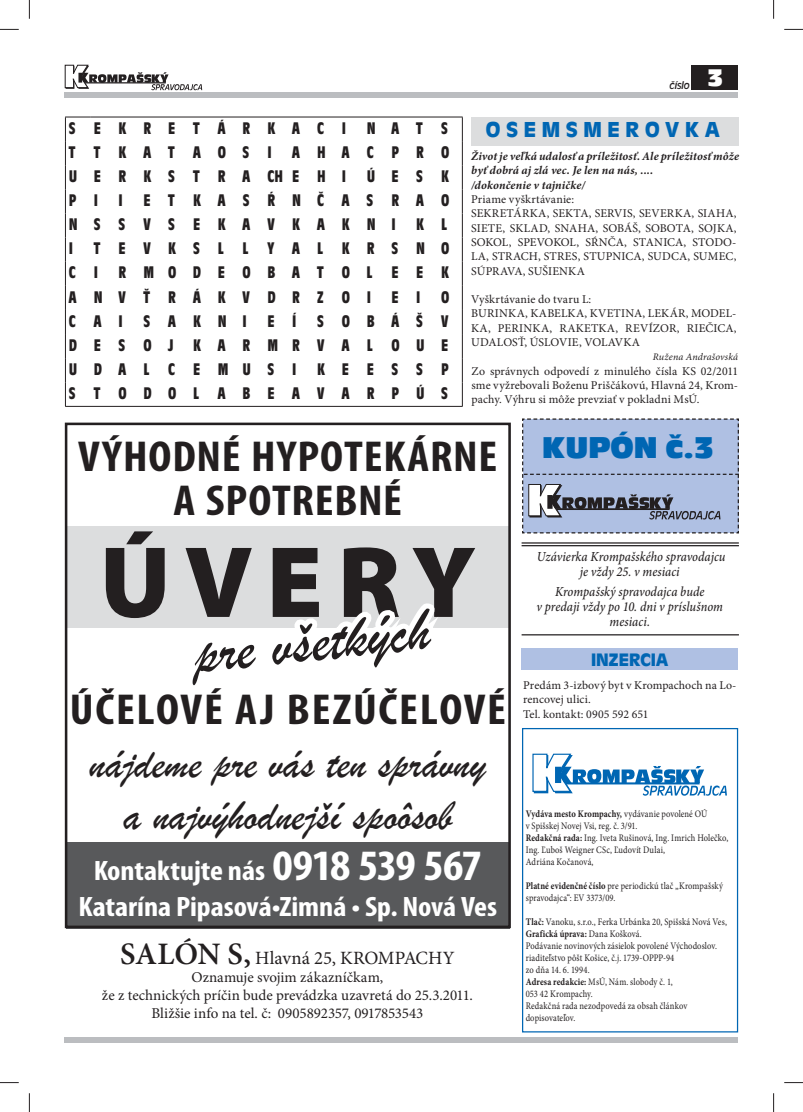
<style>
.page{position:relative;width:803px;height:1112px;background:#fff}
.page>*{position:absolute;margin:0;border:0;box-sizing:border-box;transform-origin:0 0}
.t1{font:900 102.25px "Myriad Pro";letter-spacing:.13em;color:#231f20}
.t2{font:61.38px "Brush Script";color:#231f20}
.t3{font:700 condensed 43.5px/43.5px "Myriad Pro";letter-spacing:.025em;color:#231f20;text-align:center;scale:1.1 1}
.t4{font:43.5px/52.1px "Brush Script";color:#231f20;text-align:center}
.t5{font:31.25px "Antique Oli TEE Comp";color:#0066b3}
.t6{font:700 condensed 28.12px/35.8px "Myriad Pro";color:#fff;text-align:center;scale:1.1 1}
.t7{font:25px "Antique Oli TEE Comp";color:#fff}
.t8{font:700 22.5px "Antique Oli TEE";color:#0066b3}
.t9{font:18.75px "Minion Pro";letter-spacing:-.005em;color:#231f20}
.t10{font:700 18.75px "Antique Oli TEE";color:#0066b3}
.t11{font:700 condensed 17.5px/24.1px "Antique Oli TEE";letter-spacing:.985em;color:#231f20}
.t12{font:15px/18px "Minion Pro";letter-spacing:-.005em;color:#231f20;text-align:center}
.t13{font:italic 500 13.75px/15px "Minion Pro";color:#231f20;text-align:center;scale:.9 1}
.t14{font:11.88px/14.2px "Minion Pro";letter-spacing:.01em;color:#231f20}
.t15{font:italic 700 11.88px/14.2px "Minion Pro";letter-spacing:.01em;color:#231f20}
.t16{font:italic 11.25px "Antique Oli TEE";color:#231f20}
.t17{font:10px/12px "Minion Pro";letter-spacing:.01em;color:#231f20;scale:.85 1}
.t18{font:italic 10px "Minion Pro";letter-spacing:.015em;color:#231f20}
.s1{font-size:43.5px}
.s2{font-weight:600;font-size:31.25px}
.s3{font-weight:700}
</style>
<div class="page">
<svg style="left:522px;top:418px;width:217px;height:116px;background:#a6b4d3"></svg>
<hr style="left:557px;top:508px;width:112px;height:2px;background:#231f20">
<div style="left:471px;top:117px;width:267px;height:29px;background:#dcddde"></div>
<div style="left:522px;top:648px;width:216px;height:21px;background:#afc0e3"></div>
<div style="left:65px;top:1036px;width:673px;height:6px;background:#bbbdc0"></div>
<div style="left:522px;top:727px;width:216px;height:305px;border:1px solid #0066b3"></div>
<div style="left:65px;top:92px;width:673px;height:6px;background:#bbbdc0"></div>
<div style="left:692px;top:65px;width:46px;height:24px;background:#231f20"></div>
<svg style="left:64px;top:64px;width:138px;height:26px"></svg>
<hr style="left:85px;top:82px;width:81px;height:1px;background:#231f20">
<svg style="left:532px;top:753px;width:195px;height:42px"></svg>
<hr style="left:566px;top:782px;width:134px;height:2px;background:#0066b3">
<hr style="left:522px;top:542px;width:217px;height:1px;background:#231f20">
<hr style="left:522px;top:545px;width:217px;height:1px;background:#231f20">
<hr style="left:522px;top:634px;width:217px;height:1px;background:#231f20">
<div style="left:66px;top:841px;width:443px;height:87px;background:#58595b"></div>
<div style="left:66px;top:525px;width:443px;height:102px;background:#dcddde"></div>
<div style="left:65px;top:422px;width:446px;height:505px;border:3px solid #231f20"></div>
<hr style="left:90px;top:117px;width:373px;height:1px;background:#231f20">
<svg style="left:65px;top:117px;width:25px;height:289px"></svg>
<svg style="left:462px;top:117px;width:1px;height:289px"></svg>
<hr style="left:65px;top:406px;width:398px;height:1px;background:#231f20">
<svg style="left:0;top:29px;width:19px;height:1px"></svg>
<svg style="left:784px;top:29px;width:19px;height:1px"></svg>
<svg style="left:0;top:1082px;width:19px;height:1px"></svg>
<svg style="left:784px;top:1082px;width:19px;height:1px"></svg>
<svg style="left:29px;top:0;width:1px;height:19px"></svg>
<svg style="left:29px;top:1093px;width:1px;height:18px"></svg>
<svg style="left:773px;top:0;width:1px;height:19px"></svg>
<svg style="left:773px;top:1093px;width:1px;height:18px"></svg>
<h3 class="t11" style="left:69px;top:116px;width:382px">SEKRETÁRKACI NATS<br>TTKATAOSI AHACPRO<br>UERKSTRACHEHI ÚESK<br>PI I ETKASŔNČASRAO<br>NSSVSEKAVKAKNI KL<br>I TEVKSLLYALKRSNO<br>CI RMODEOBATOLEEK<br>ANVŤRÁKVDRZOI EI O<br>CAI SAKNI EÍ SOBÁŠV<br>DESOJ KARMRVALOUE<br>UDALCEMUSI KEESSP<br>STODOLABEAVARPÚS</h3>
<p class="t16" style="left:669px;top:80px;width:22px">číslo</p>
<h3 class="t7" style="left:707px;top:69px;width:18px">3</h3>
<h3 class="t8" style="left:486px;top:121px;width:236px">O S E M S M E R O V K A</h3>
<p class="t15" style="left:471px;top:150px;width:269px">Život je veľká udalosť a príležitosť. Ale príležitosť môže byť dobrá aj zlá vec. Je len na nás, ....<br>/dokončenie v tajničke/</p>
<p class="t14" style="left:471px;top:193px;width:267px">Priame vyškrtávanie:<br>SEKRETÁRKA, SEKTA, SERVIS, SEVERKA, SIAHA, SIETE, SKLAD, SNAHA, SOBÁŠ, SOBOTA, SOJKA, SOKOL, SPEVOKOL, SŔNČA, STANICA, STODO-LA, STRACH, STRES, STUPNICA, SUDCA, SUMEC, SÚPRAVA, SUŠIENKA</p>
<p class="t14" style="left:471px;top:293px;width:267px">Vyškrtávanie do tvaru L:<br>BURINKA, KABELKA, KVETINA, LEKÁR, MODEL-KA, PERINKA, RAKETKA, REVÍZOR, RIEČICA, UDALOSŤ, ÚSLOVIE, VOLAVKA</p>
<p class="t18" style="left:653px;top:353px;width:87px">Ružena Andrašovská</p>
<p class="t14" style="left:472px;top:364px;width:268px;text-align:justify">Zo správnych odpovedí z minulého čísla KS 02/2011 sme vyžrebovali Boženu Priščákovú, Hlavná 24, Krom&shy;pachy. Výhru si môže prevziať v pokladni MsÚ.</p>
<h3 class="t3" style="left:78px;top:439px;width:383px">VÝHODNÉ HYPOTEKÁRNE<br>A SPOTREBNÉ</h3>
<h1 class="t1" style="left:100px;top:544px;width:378px">ÚVERY</h1>
<h2 class="t2" style="left:190px;top:618px;width:239px;rotate:-6deg">pre všetkých</h2>
<h3 class="t3" style="left:70px;top:692px;width:398px">ÚČELOVÉ AJ BEZÚČELOVÉ</h3>
<h3 class="t4" style="left:90px;top:738px;width:398px">nájdeme pre vás ten správny a najvýhodnejší spoôsob</h3>
<h3 class="t6" style="left:79px;top:855px;width:382px">Kontaktujte nás <span class="s1">0918 539 567<br></span>Katarína Pipasová•Zimná • Sp. Nová Ves</h3>
<h3 class="t9" style="left:120px;top:950px;width:336px"><span class="s2">SALÓN S,</span> Hlavná 25, KROMPACHY</h3>
<h3 class="t12" style="left:102px;top:969px;width:373px">Oznamuje svojim zákazníčkam,<br>že z technických príčin bude prevádzka uzavretá do 25.3.2011.<br>Bližšie info na tel. č: 0905892357, 0917853543</h3>
<h3 class="t5" style="left:542px;top:437px;width:174px">KUPÓN č.3</h3>
<h3 class="t13" style="left:537px;top:550px;width:211px">Uzávierka Krompašského spravodajcu je vždy 25. v mesiaci</h3>
<h3 class="t13" style="left:536px;top:585px;width:209px">Krompašský spravodajca bude<br>v predaji vždy po 10. dni v príslušnom mesiaci.</h3>
<h3 class="t10" style="left:591px;top:653px;width:79px">INZERCIA</h3>
<p class="t14" style="left:523px;top:679px;width:215px">Predám 3-izbový byt v Krompachoch na Lo&shy;rencovej ulici.<br>Tel. kontakt: 0905 592 651</p>
<p class="t17" style="left:526px;top:808px;width:240px"><span class="s3">Vydáva mesto Krompachy,</span> vydávanie povolené OÚ<br>v Spišskej Novej Vsi, reg. č. 3/91.<br><span class="s3">Redakčná rada:</span> Ing. Iveta Rušinová, Ing. Imrich Holečko, Ing. Ľuboš Weigner CSc, Ľudovít Dulai,<br>Adriána Kočanová,</p>
<p class="t17" style="left:526px;top:880px;width:234px"><span class="s3">Platné evidenčné číslo</span> pre periodickú tlač „Krompašský spravodajca“: EV 3373/09.</p>
<p class="t17" style="left:526px;top:916px;width:238px"><span class="s3">Tlač:</span> Vanoku, s.r.o., Ferka Urbánka 20, Spišská Nová Ves, <span class="s3">Grafická úprava:</span> Dana Košková.<br>Podávanie novinových zásielok povolené Východoslov. riaditeľstvo pôšt Košice, č.j. 1739-OPPP-94<br>zo dňa 14. 6. 1994.<br><span class="s3">Adresa redakcie:</span> MsÚ, Nám. slobody č. 1,<br>053 42 Krompachy.<br>Redakčná rada nezodpovedá za obsah článkov dopisovateľov.</p>
</div>
